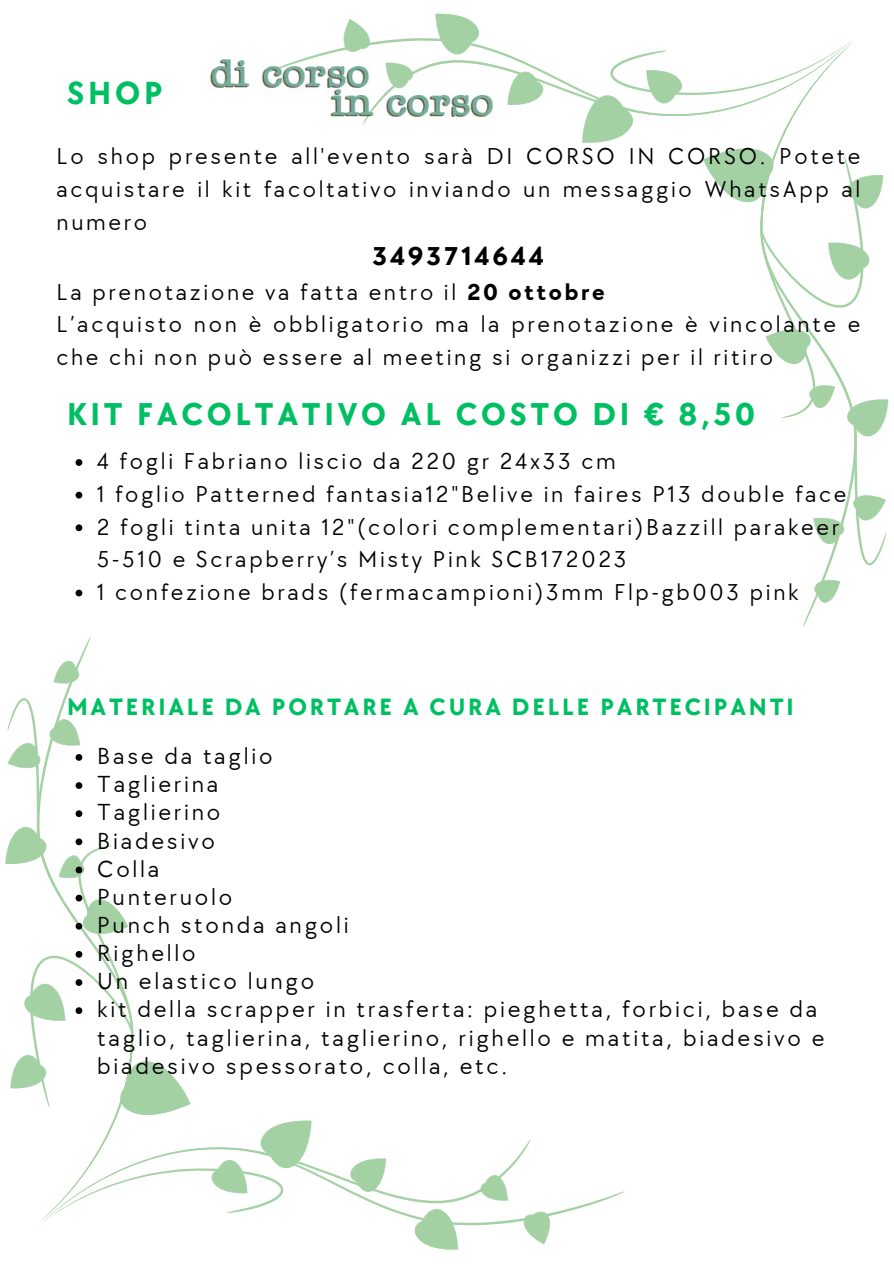
<style>
.page{position:relative;width:894px;height:1264px;background:#fff}
.page>*{position:absolute;margin:0;border:0;box-sizing:border-box;transform-origin:0 0}
.t1{font:700 33px "TT Chocolates";color:#00bf63}
.t2{font:700 32.55px "TT Chocolates";letter-spacing:.115em;color:#00bf63}
.t3{font:700 26.7px "TT Chocolates";letter-spacing:.115em;color:#000}
.t4{font:700 24.45px "TT Chocolates";letter-spacing:.115em;color:#00bf63}
.t5{font:24px/28.2px "TT Chocolates";letter-spacing:.115em;color:#000}
.t6{font:23.7px/32.7px "TT Chocolates";letter-spacing:.115em;color:#000}
.s1{font-weight:700}
</style>
<div class="page">
<svg style="left:11px;top:698px;width:56px;height:112px"></svg>
<svg style="left:558px;top:1191px;width:66px;height:23px"></svg>
<svg style="left:53px;top:657px;width:30px;height:36px"></svg>
<svg style="left:827px;top:440px;width:56px;height:125px"></svg>
<svg style="left:813px;top:484px;width:73px;height:63px"></svg>
<svg style="left:811px;top:570px;width:29px;height:36px"></svg>
<svg style="left:335px;top:13px;width:554px;height:427px"></svg>
<svg style="left:76px;top:459px;width:6px;height:7px"></svg>
<svg style="left:76px;top:492px;width:6px;height:6px"></svg>
<svg style="left:76px;top:524px;width:6px;height:7px"></svg>
<svg style="left:76px;top:589px;width:6px;height:7px"></svg>
<svg style="left:7px;top:716px;width:76px;height:73px"></svg>
<svg style="left:5px;top:810px;width:553px;height:440px"></svg>
<img style="left:210px;top:54px;width:288px;height:71px">
<h1 class="t1" style="left:67px;top:75px;width:97px">SHOP</h1>
<p class="t6" style="left:56px;top:141px;width:805px;text-align:justify">Lo shop presente all'evento sarà DI CORSO IN CORSO. Potete acquistare il kit facoltativo inviando un messaggio WhatsApp al numero</p>
<p class="t3" style="left:372px;top:240px;width:173px">3493714644</p>
<p class="t6" style="left:56px;top:276px;width:805px">La prenotazione va fatta entro il <span class="s1">20 ottobre<br></span>L’acquisto non è obbligatorio ma la prenotazione è vincolante e che chi non può essere al meeting si organizzi per il ritiro</p>
<h2 class="t2" style="left:67px;top:396px;width:689px">KIT FACOLTATIVO AL COSTO DI € 8,50</h2>
<p class="t6" style="left:97px;top:446px;width:751px">4 fogli Fabriano liscio da 220 gr 24x33 cm<br>1 foglio Patterned fantasia12"Belive in faires P13 double face 2 fogli tinta unita 12"(colori complementari)Bazzill parakeer 5-510 e Scrapberry’s Misty Pink SCB172023<br>1 confezione brads (fermacampioni)3mm Flp-gb003 pink</p>
<p class="t4" style="left:67px;top:693px;width:728px">MATERIALE DA PORTARE A CURA DELLE PARTECIPANTI</p>
<p class="t5" style="left:97px;top:742px;width:728px">Base da taglio<br>Taglierina<br>Taglierino<br>Biadesivo<br>Colla<br>Punteruolo<br>Punch stonda angoli<br>Righello<br>Un elastico lungo<br>kit della scrapper in trasferta: pieghetta, forbici, base da taglio, taglierina, taglierino, righello e matita, biadesivo e biadesivo spessorato, colla, etc.</p>
</div>
